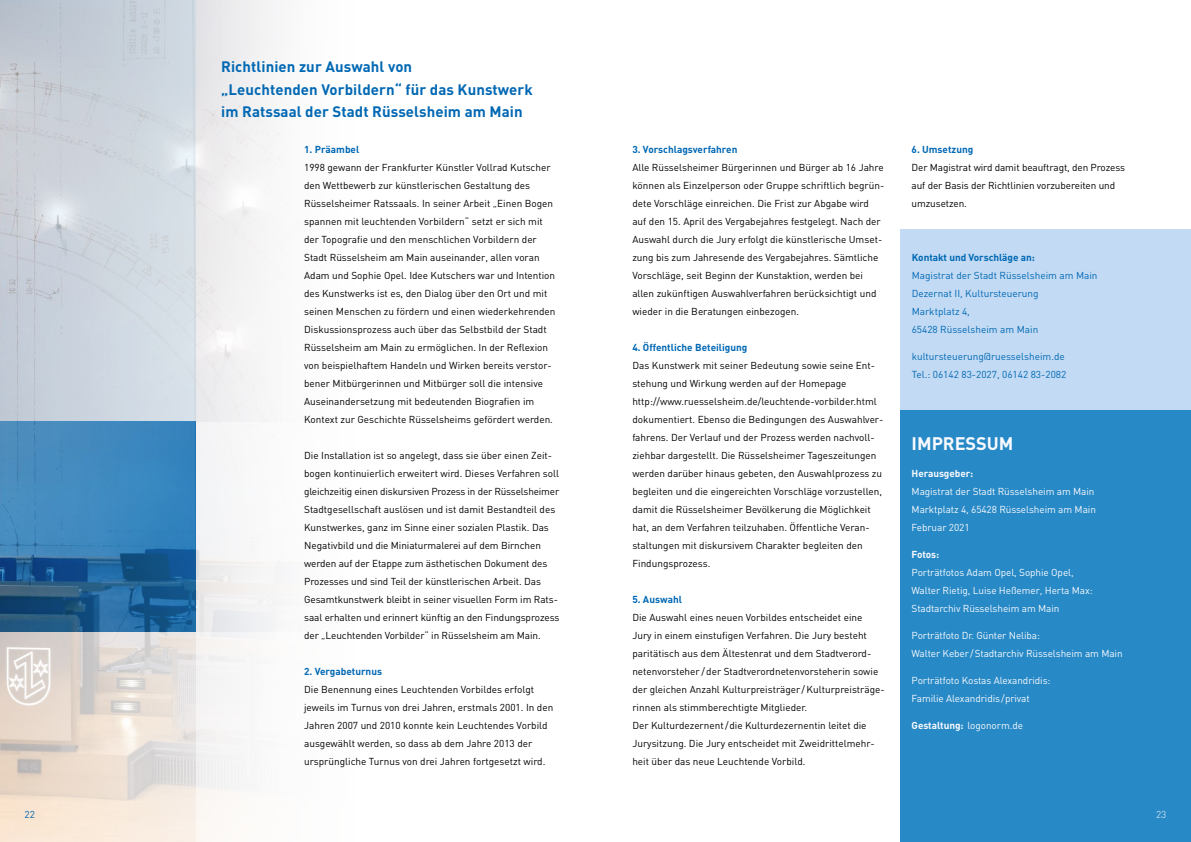
<style>
.page{position:relative;width:1191px;height:842px;background:#fff}
.page>*{position:absolute;margin:0;border:0;box-sizing:border-box;transform-origin:0 0}
.t1{font:700 18px "DIN";color:#f8fafe}
.t2{font:700 15px/22.5px "DIN";letter-spacing:.005em;color:#0068b4}
.t3{font:10px/18px "DIN";color:#000}
.t4{font:10px/18px "DIN";letter-spacing:-.01em;color:#f8fafe}
.t5{font:10px/18px "DIN";color:#0068b4}
.t6{font:700 10px "DIN";color:#0068b4}
.t7{font:700 10px "DIN";letter-spacing:-.01em;color:#f8fafe}
.t8{font:10px "DIN";color:#c2daf3}
.s1{font-weight:400}
</style>
<div class="page">
<div style="left:900px;top:230px;width:291px;height:180px;background:#c2daf3"></div>
<div style="left:197px;top:0;width:212px;height:842px;background:linear-gradient(to right,#edecee,#fff)"></div>
<div style="left:900px;top:410px;width:291px;height:432px;background:#2789c6"></div>
<div style="left:196px;top:422px;width:399px;height:420px;background:#fff"></div>
<svg style="left:0;top:632px;width:247px;height:210px"></svg>
<svg style="left:0;top:422px;width:196px;height:210px;background:#3277ac"></svg>
<svg style="left:0;top:0;width:196px;height:422px;background:#cbd3db"></svg>
<p class="t5" style="left:25px;top:805px;width:12px">22</p>
<h2 class="t2" style="left:221px;top:55px;width:313px">Richtlinien zur Auswahl von<br>„Leuchtenden Vorbildern“ für das Kunstwerk im Ratssaal der Stadt Rüsselsheim am Main</h2>
<p class="t6" style="left:304px;top:143px;width:57px">1. Präambel</p>
<p class="t3" style="left:304px;top:158px;width:253px">1998 gewann der Frankfurter Künstler Vollrad Kutscher den Wettbewerb zur künstlerischen Gestaltung des Rüsselsheimer Ratssaals. In seiner Arbeit „Einen Bogen spannen mit leuchtenden Vorbildern“ setzt er sich mit der Topografie und den menschlichen Vorbildern der Stadt Rüsselsheim am Main auseinander, allen voran Adam und Sophie Opel. Idee Kutschers war und Intention des Kunstwerks ist es, den Dialog über den Ort und mit seinen Menschen zu fördern und einen wiederkehrenden Diskussionsprozess auch über das Selbstbild der Stadt Rüsselsheim am Main zu ermöglichen. In der Reflexion von beispielhaftem Handeln und Wirken bereits verstor&shy;bener Mitbürgerinnen und Mitbürger soll die intensive Auseinandersetzung mit bedeutenden Biografien im Kontext zur Geschichte Rüsselsheims gefördert werden.</p>
<p class="t3" style="left:304px;top:446px;width:257px">Die Installation ist so angelegt, dass sie über einen Zeit&shy;bogen kontinuierlich erweitert wird. Dieses Verfahren soll gleichzeitig einen diskursiven Prozess in der Rüsselsheimer Stadtgesellschaft auslösen und ist damit Bestandteil des Kunstwerkes, ganz im Sinne einer sozialen Plastik. Das Negativbild und die Miniaturmalerei auf dem Birnchen werden auf der Etappe zum ästhetischen Dokument des Prozesses und sind Teil der künstlerischen Arbeit. Das Gesamtkunstwerk bleibt in seiner visuellen Form im Rats&shy;saal erhalten und erinnert künftig an den Findungsprozess der „Leuchtenden Vorbilder“ in Rüsselsheim am Main.</p>
<p class="t6" style="left:304px;top:665px;width:79px">2. Vergabeturnus</p>
<p class="t3" style="left:304px;top:680px;width:251px">Die Benennung eines Leuchtenden Vorbildes erfolgt jeweils im Turnus von drei Jahren, erstmals 2001. In den Jahren 2007 und 2010 konnte kein Leuchtendes Vorbild ausgewählt werden, so dass ab dem Jahre 2013 der ursprüngliche Turnus von drei Jahren fortgesetzt wird.</p>
<p class="t6" style="left:632px;top:143px;width:107px">3. Vorschlagsverfahren</p>
<p class="t3" style="left:632px;top:158px;width:253px">Alle Rüsselsheimer Bürgerinnen und Bürger ab 16 Jahre können als Einzelperson oder Gruppe schriftlich begrün&shy;dete Vorschläge einreichen. Die Frist zur Abgabe wird auf den 15. April des Vergabejahres festgelegt. Nach der Auswahl durch die Jury erfolgt die künstlerische Umset&shy;zung bis zum Jahresende des Vergabejahres. Sämtliche Vorschläge, seit Beginn der Kunstaktion, werden bei allen zukünftigen Auswahlverfahren berücksichtigt und wieder in die Beratungen einbezogen.</p>
<p class="t6" style="left:632px;top:341px;width:117px">4. Öffentliche Beteiligung</p>
<p class="t3" style="left:632px;top:356px;width:253px">Das Kunstwerk mit seiner Bedeutung sowie seine Ent&shy;stehung und Wirkung werden auf der Homepage http://www.ruesselsheim.de/leuchtende-vorbilder.html dokumentiert. Ebenso die Bedingungen des Auswahlver&shy;fahrens. Der Verlauf und der Prozess werden nachvoll&shy;ziehbar dargestellt. Die Rüsselsheimer Tageszeitungen werden darüber hinaus gebeten, den Auswahlprozess zu begleiten und die eingereichten Vorschläge vorzustellen, damit die Rüsselsheimer Bevölkerung die Möglichkeit hat, an dem Verfahren teilzuhaben. Öffentliche Veran&shy;staltungen mit diskursivem Charakter begleiten den Findungsprozess.</p>
<p class="t6" style="left:632px;top:593px;width:51px">5. Auswahl</p>
<p class="t3" style="left:632px;top:608px;width:254px">Die Auswahl eines neuen Vorbildes entscheidet eine<br>Jury in einem einstufigen Verfahren. Die Jury besteht paritätisch aus dem Ältestenrat und dem Stadtverord&shy;netenvorsteher / der Stadtverordnetenvorsteherin sowie der gleichen Anzahl Kulturpreisträger / Kulturpreisträge&shy;rinnen als stimmberechtigte Mitglieder.<br>Der Kulturdezernent /die Kulturdezernentin leitet die Jurysitzung. Die Jury entscheidet mit Zweidrittelmehr&shy;heit über das neue Leuchtende Vorbild.</p>
<p class="t6" style="left:911px;top:143px;width:63px">6. Umsetzung</p>
<p class="t3" style="left:911px;top:158px;width:215px">Der Magistrat wird damit beauftragt, den Prozess auf der Basis der Richtlinien vorzubereiten und umzusetzen.</p>
<p class="t6" style="left:911px;top:251px;width:125px">Kontakt und Vorschläge an:</p>
<p class="t5" style="left:911px;top:266px;width:187px">Magistrat der Stadt Rüsselsheim am Main<br>Dezernat II, Kultursteuerung<br>Marktplatz 4,<br>65428 Rüsselsheim am Main</p>
<p class="t5" style="left:911px;top:347px;width:156px">kultursteuerung@ruesselsheim.de<br>Tel.: 06142 83-2027, 06142 83-2082</p>
<h1 class="t1" style="left:911px;top:432px;width:103px">IMPRESSUM</h1>
<p class="t7" style="left:911px;top:467px;width:63px">Herausgeber:</p>
<p class="t4" style="left:911px;top:482px;width:186px">Magistrat der Stadt Rüsselsheim am Main<br>Marktplatz 4, 65428 Rüsselsheim am Main<br>Februar 2021</p>
<p class="t7" style="left:911px;top:548px;width:29px">Fotos:</p>
<p class="t4" style="left:911px;top:563px;width:183px">Porträtfotos Adam Opel, Sophie Opel,<br>Walter Rietig, Luise Heßemer, Herta Max:<br>Stadtarchiv Rüsselsheim am Main</p>
<p class="t4" style="left:911px;top:626px;width:213px">Porträtfoto Dr. Günter Neliba:<br>Walter Keber/Stadtarchiv Rüsselsheim am Main</p>
<p class="t4" style="left:911px;top:671px;width:140px">Porträtfoto Kostas Alexandridis:<br>Familie Alexandridis/privat</p>
<p class="t7" style="left:911px;top:719px;width:113px">Gestaltung: <span class="s1">logonorm.de</span></p>
<p class="t8" style="left:1156px;top:808px;width:12px">23</p>
</div>
